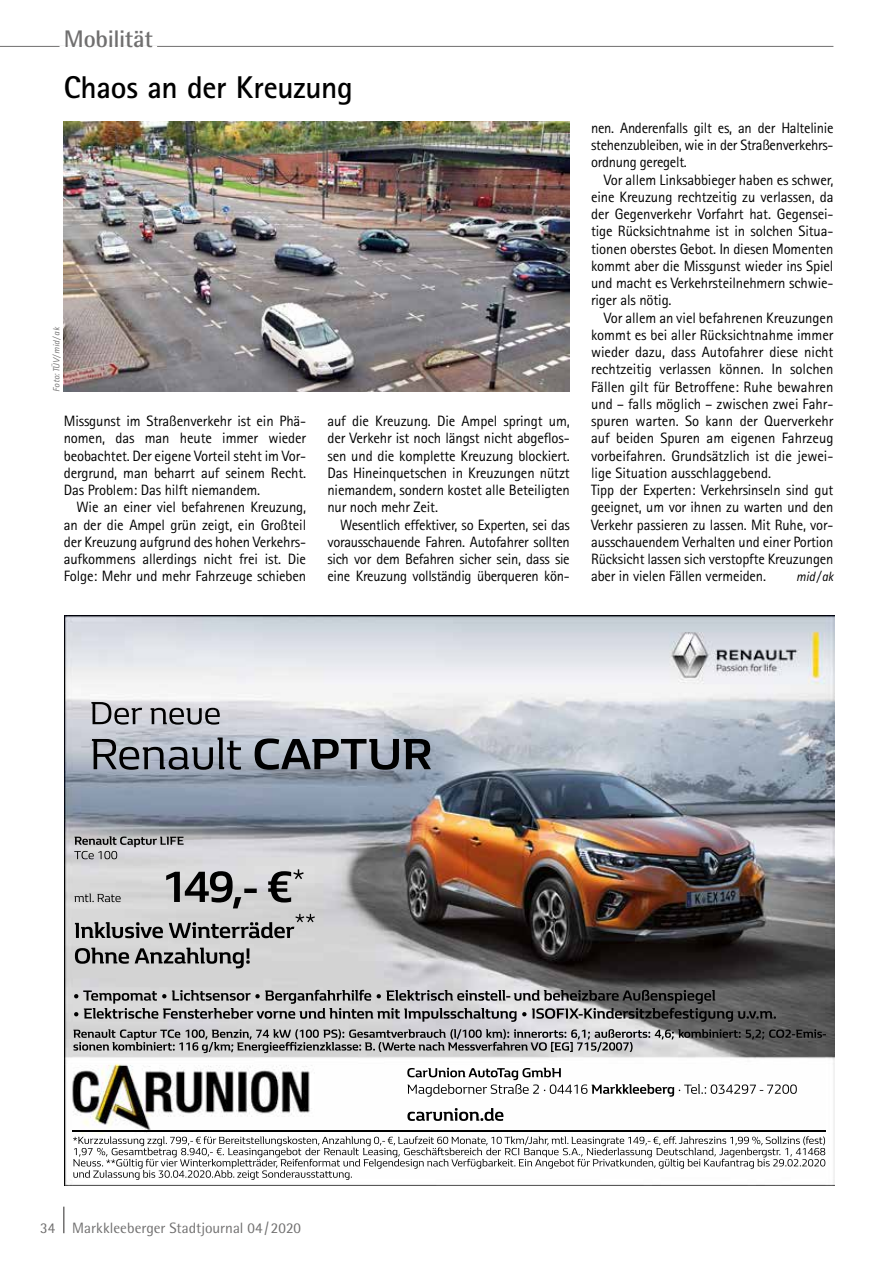
<style>
.page{position:relative;width:893px;height:1263px;background:#fff}
.page>*{position:absolute;margin:0;border:0;box-sizing:border-box;transform-origin:0 0}
.t1{font:700 31.5px "Rotis Sans Serif";letter-spacing:-.01em;color:#000}
.t2{font:700 24px "Rotis Semi Sans";letter-spacing:-.015em;color:#706f6f}
.t3{font:15px/17.2px "Rotis Sans Serif";letter-spacing:-.01em;color:#000;text-align:justify}
.t4{font:15px "Rotis Semi Sans";color:#706f6f}
.t5{font:italic 13.5px "Rotis Sans Serif";color:#000}
.t6{font:italic 9px "Rotis Sans Serif";color:#706f6f}
</style>
<div class="page">
<hr style="left:63px;top:1206px;width:2px;height:27px;background:#706f6f">
<hr style="left:0;top:46px;width:833px;height:1px;background:#706f6f">
<hr style="left:60px;top:46px;width:97px;height:1px;background:#fff">
<img style="left:65px;top:615px;width:769px;height:570px">
<img style="left:73px;top:1130px;width:753px;height:1px">
<img style="left:64px;top:121px;width:506px;height:271px">
<h2 class="t2" style="left:64px;top:24px;width:91px">Mobilität</h2>
<h1 class="t1" style="left:64px;top:68px;width:291px">Chaos an der Kreuzung</h1>
<p class="t6" style="left:51px;top:392px;width:66px;rotate:-90deg">Foto: TÜV/mid/ak</p>
<p class="t3" style="left:64px;top:412px;width:244px">Missgunst im Straßenverkehr ist ein Phä&shy;nomen, das man heute immer wieder beobachtet. Der eigene Vorteil steht im Vor&shy;dergrund, man beharrt auf seinem Recht.<br>Das Problem: Das hilft niemandem.</p>
<p class="t3" style="left:64px;top:498px;width:244px;text-indent:13px">Wie an einer viel befahrenen Kreuzung, an der die Ampel grün zeigt, ein Großteil der Kreuzung aufgrund des hohen Verkehrs&shy;aufkommens allerdings nicht frei ist. Die Folge: Mehr und mehr Fahrzeuge schieben</p>
<p class="t3" style="left:327px;top:412px;width:244px">auf die Kreuzung. Die Ampel springt um, der Verkehr ist noch längst nicht abgeflos&shy;sen und die komplette Kreuzung blockiert.<br>Das Hineinquetschen in Kreuzungen nützt niemandem, sondern kostet alle Beteiligten nur noch mehr Zeit.</p>
<p class="t3" style="left:327px;top:516px;width:244px;text-indent:13px">Wesentlich effektiver, so Experten, sei das vorausschauende Fahren. Autofahrer sollten sich vor dem Befahren sicher sein, dass sie eine Kreuzung vollständig überqueren kön-</p>
<p class="t3" style="left:591px;top:119px;width:244px">nen. Anderenfalls gilt es, an der Haltelinie stehenzubleiben, wie in der Straßenverkehrs&shy;ordnung geregelt.</p>
<p class="t3" style="left:591px;top:171px;width:244px;text-indent:13px">Vor allem Linksabbieger haben es schwer, eine Kreuzung rechtzeitig zu verlassen, da der Gegenverkehr Vorfahrt hat. Gegensei&shy;tige Rücksichtnahme ist in solchen Situa&shy;tionen oberstes Gebot. In diesen Momenten kommt aber die Missgunst wieder ins Spiel und macht es Verkehrsteilnehmern schwie&shy;riger als nötig.</p>
<p class="t3" style="left:591px;top:309px;width:244px;text-align:left;text-indent:13px">Vor allem an viel befahrenen Kreuzungen kommt es bei aller Rücksichtnahme immer wieder dazu, dass Autofahrer diese nicht rechtzeitig verlassen können. In solchen Fällen gilt für Betroffene: Ruhe bewahren und – falls möglich – zwischen zwei Fahr&shy;spuren warten. So kann der Querverkehr auf beiden Spuren am eigenen Fahrzeug vorbeifahren. Grundsätzlich ist die jewei&shy;lige Situation ausschlaggebend.<br>Tipp der Experten: Verkehrsinseln sind gut geeignet, um vor ihnen zu warten und den Verkehr passieren zu lassen. Mit Ruhe, vor&shy;ausschauendem Verhalten und einer Portion Rücksicht lassen sich verstopfte Kreuzungen aber in vielen Fällen vermeiden.</p>
<p class="t5" style="left:796px;top:569px;width:39px">mid/ak</p>
<p class="t4" style="left:40px;top:1219px;width:262px">34 Markkleeberger Stadtjournal 04/2020</p>
</div>
